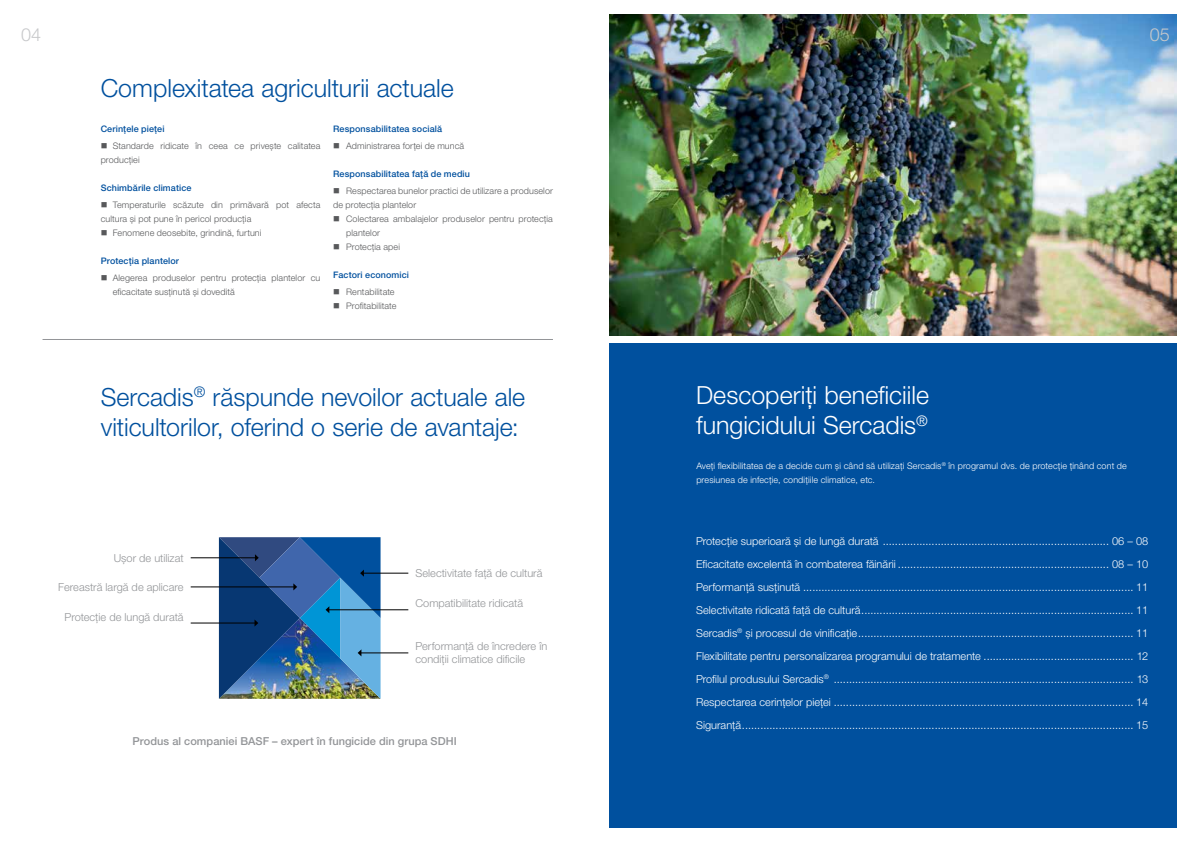
<style>
.page{position:relative;width:1191px;height:842px;background:#fff}
.page>*{position:absolute;margin:0;border:0;box-sizing:border-box;transform-origin:0 0}
.t1{font:300 25px/30px "Helvetica Neue LT Pro";color:#00509e}
.t2{font:300 25px/30px "Helvetica Neue LT Pro";color:#fff}
.t3{font:300 18px "Helvetica Neue LT Pro";color:#c7c8ca}
.t4{font:300 11px/23px "Helvetica Neue LT Pro";color:#fff;text-align:justify}
.t5{font:300 11px/13px "Helvetica Neue LT Pro";color:#939598}
.t6{font:500 11px "Helvetica Neue LT Pro";letter-spacing:.005em;color:#939598}
.t7{font:300 9px/14px "Helvetica Neue LT Pro";letter-spacing:.01em;color:#58595b}
.t8{font:300 9px/14px "Helvetica Neue LT Pro";letter-spacing:.015em;color:#fff}
.t9{font:500 9px "Helvetica Neue LT Pro";letter-spacing:.01em;color:#00509e}
</style>
<div class="page">
<img style="left:609px;top:14px;width:567px;height:322px">
<div style="left:609px;top:343px;width:567px;height:485px;background:#00509e"></div>
<hr style="left:191px;top:558px;width:64px;height:1px;background:#000">
<hr style="left:191px;top:587px;width:103px;height:1px;background:#000">
<hr style="left:363px;top:573px;width:45px;height:1px;background:#000">
<hr style="left:329px;top:610px;width:79px;height:1px;background:#000">
<hr style="left:361px;top:653px;width:47px;height:1px;background:#000">
<hr style="left:191px;top:623px;width:64px;height:1px;background:#000">
<img style="left:219px;top:537px;width:161px;height:162px">
<hr style="left:43px;top:339px;width:510px;height:1px;background:#939598">
<h2 class="t3" style="left:21px;top:24px;width:21px">04</h2>
<h2 class="t3" style="left:1149px;top:24px;width:21px">05</h2>
<h1 class="t1" style="left:101px;top:73px;width:354px">Complexitatea agriculturii actuale</h1>
<p class="t9" style="left:101px;top:124px;width:65px">Cerințele pieței</p>
<p class="t7" style="left:101px;top:139px;width:221px">■ Standarde ridicate în ceea ce privește calitatea producției</p>
<p class="t9" style="left:101px;top:183px;width:92px">Schimbările climatice</p>
<p class="t7" style="left:101px;top:198px;width:221px">■ Temperaturile scăzute din primăvară pot afecta cultura și pot pune în pericol producția</p>
<p class="t7" style="left:101px;top:226px;width:162px">■ Fenomene deosebite, grindină, furtuni</p>
<p class="t9" style="left:101px;top:255px;width:80px">Protecția plantelor</p>
<p class="t7" style="left:113px;top:270px;width:209px;text-indent:-12px">■ Alegerea produselor pentru protecția plantelor cu eficacitate susținută și dovedită</p>
<p class="t9" style="left:333px;top:124px;width:110px">Responsabilitatea socială</p>
<p class="t7" style="left:333px;top:139px;width:133px">■ Administrarea forței de muncă</p>
<p class="t9" style="left:333px;top:169px;width:138px">Responsabilitatea față de mediu</p>
<p class="t7" style="left:333px;top:184px;width:221px">■ Respectarea bunelor practici de utilizare a produselor de protecția plantelor</p>
<p class="t7" style="left:346px;top:212px;width:208px;text-indent:-13px">■ Colectarea ambalajelor produselor pentru protecția plantelor</p>
<p class="t7" style="left:333px;top:240px;width:68px">■ Protecția apei</p>
<p class="t9" style="left:333px;top:269px;width:77px">Factori economici</p>
<p class="t7" style="left:333px;top:284px;width:63px">■ Rentabilitate</p>
<p class="t7" style="left:333px;top:298px;width:65px">■ Profitabilitate</p>
<h1 class="t1" style="left:101px;top:381px;width:426px">Sercadis<sup>®</sup> răspunde nevoilor actuale ale viticultorilor, oferind o serie de avantaje:</h1>
<p class="t5" style="left:114px;top:551px;width:71px">Ușor de utilizat</p>
<p class="t5" style="left:58px;top:580px;width:127px">Fereastră largă de aplicare</p>
<p class="t5" style="left:65px;top:610px;width:120px">Protecție de lungă durată</p>
<p class="t5" style="left:415px;top:566px;width:128px">Selectivitate față de cultură</p>
<p class="t5" style="left:415px;top:596px;width:109px">Compatibilitate ridicată</p>
<p class="t5" style="left:415px;top:640px;width:133px">Performanță de încredere în condiții climatice dificile</p>
<p class="t6" style="left:133px;top:734px;width:326px">Produs al companiei BASF – expert în fungicide din grupa SDHI</p>
<h1 class="t2" style="left:696px;top:380px;width:234px">Descoperiți beneficiile fungicidului Sercadis<sup>®</sup></h1>
<p class="t8" style="left:696px;top:458px;width:432px">Aveți flexibilitatea de a decide cum și când să utilizați Sercadis<sup>®</sup> în programul dvs. de protecție ținând cont de presiunea de infecție, condițiile climatice, etc.</p>
<p class="t4" style="left:696px;top:529px;width:454px">Protecție superioară și de lungă durată .......................................................................... 06 – 08<br>Eficacitate excelentă în combaterea făinării ..................................................................... 08 – 10<br>Performanță susținută ............................................................................................................ 11<br>Selectivitate ridicată față de cultură......................................................................................... 11<br>Sercadis<sup>®</sup> și procesul de vinificație.......................................................................................... 11<br>Flexibilitate pentru personalizarea programului de tratamente ................................................. 12<br>Profilul produsului Sercadis<sup>®</sup> .................................................................................................. 13<br>Respectarea cerințelor pieței .................................................................................................. 14<br>Siguranță................................................................................................................................ 15</p>
</div>
